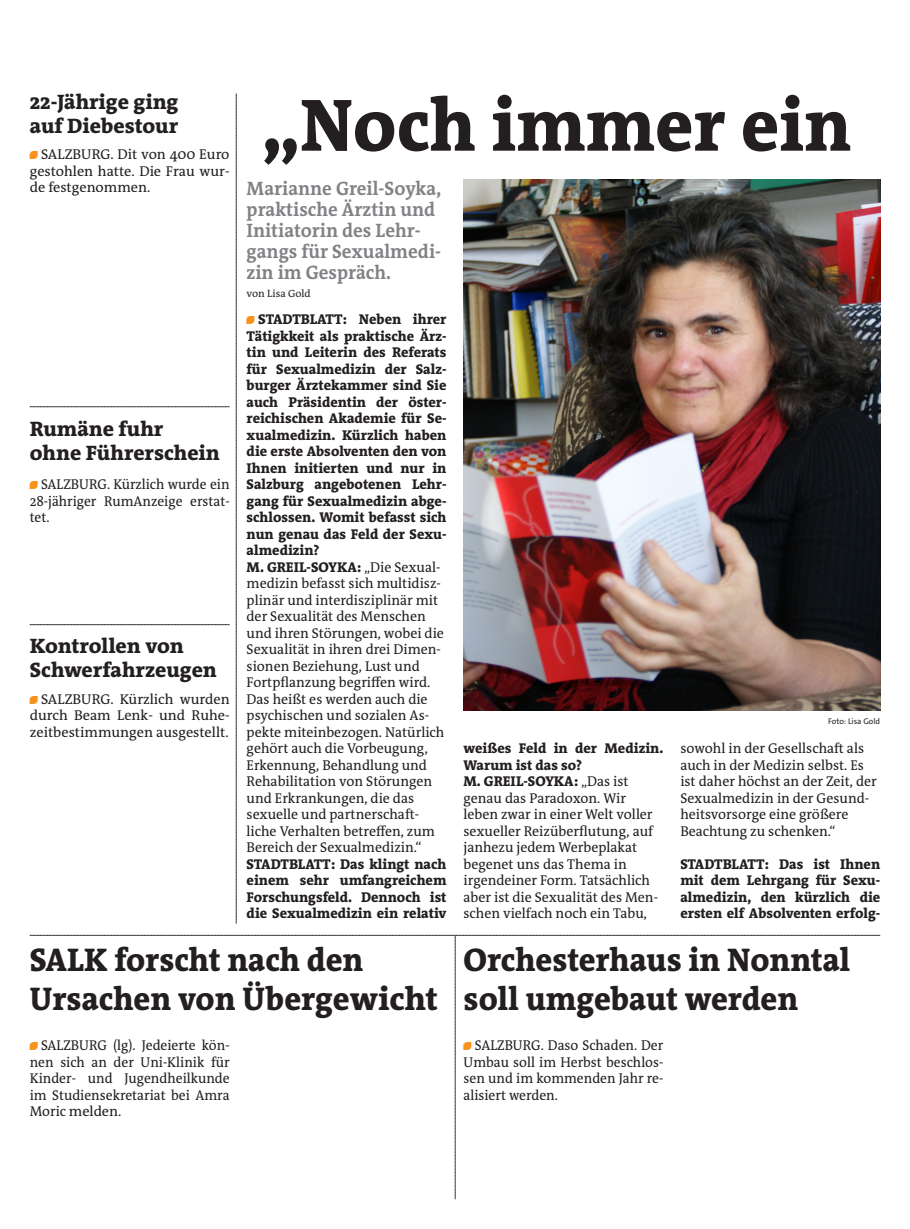
<style>
.page{position:relative;width:910px;height:1229px;background:#fff}
.page>*{position:absolute;margin:0;border:0;box-sizing:border-box;transform-origin:0 0}
._79_Titel_4-6sp{font:800 75px "The RM Antiqua";color:#231f20;scale:.95 1}
._76_Titel_2sp{font:800 33px/39px "The RM Antiqua";color:#231f20;scale:.95 1}
._75_Titel_1sp{font:800 21px/24px "The RM Antiqua";color:#231f20}
._31_Untertitel_Vorsp{font:700 19.5px/21px "The RM Antiqua";color:#808285;scale:.95 1}
._10_Meinung{font:14.25px/16.5px "The RM Antiqua";color:#231f20}
._01_FT_LogoOrange{font:800 14.25px/16.5px "The RM Antiqua";color:#231f20;text-align:justify}
._01_FT_LogoOrange-2{font:14.25px/16.5px "The RM Antiqua";color:#231f20;text-align:justify;scale:.95 1}
._00_FT{font:800 14.25px/16.5px "The RM Antiqua";color:#231f20;text-align:justify}
._01_FT_LogoOrange-3{font:14.25px/16.5px "The RM Antiqua";color:#231f20;text-align:justify}
._33_Autor{font:10.5px "The RM Antiqua";color:#231f20}
.t1{font:8.25px "The Sans Os F";color:#231f20}
.s1{color:#f7931d}
.s2{font-weight:400;color:#f7931d}
.s3{font-weight:800}
</style>
<div class="page">
<img style="left:463px;top:180px;width:417px;height:530px">
<svg style="left:236px;top:94px;width:1px;height:829px"></svg>
<svg style="left:30px;top:406px;width:200px;height:1px"></svg>
<svg style="left:30px;top:624px;width:200px;height:1px"></svg>
<svg style="left:30px;top:935px;width:850px;height:264px"></svg>
<p class="_75_Titel_1sp" style="left:30px;top:90px;width:150px">22-Jährige ging</p>
<p class="_75_Titel_1sp" style="left:30px;top:114px;width:150px">auf Diebestour</p>
<p class="_01_FT_LogoOrange-3" style="left:30px;top:146px;width:201px"><span class="s1">¶</span>SALZBURG. Dit von 400 Euro gestohlen hatte. Die Frau wur&shy;de festgenommen.</p>
<p class="_75_Titel_1sp" style="left:30px;top:417px;width:135px">Rumäne fuhr</p>
<p class="_75_Titel_1sp" style="left:30px;top:441px;width:192px">ohne Führerschein</p>
<p class="_01_FT_LogoOrange-2" style="left:30px;top:476px;width:212px"><span class="s1">¶</span>SALZBURG. Kürzlich wurde ein 28-jähriger RumAnzeige erstat&shy;tet.</p>
<p class="_75_Titel_1sp" style="left:30px;top:634px;width:189px">Kontrollen von<br>Schwerfahrzeugen</p>
<p class="_01_FT_LogoOrange-3" style="left:30px;top:691px;width:201px"><span class="s1">¶</span>SALZBURG. Kürzlich wurden durch Beam Lenk- und Ruhe&shy;zeitbestimmungen ausgestellt.</p>
<p class="_79_Titel_4-6sp" style="left:262px;top:77px;width:622px">„Noch immer ein</p>
<p class="_31_Untertitel_Vorsp" style="left:247px;top:178px;width:206px">Marianne Greil-Soyka, praktische Ärztin und<br>Initiatorin des Lehr&shy;gangs für Sexualmedi&shy;zin im Gespräch.</p>
<p class="_33_Autor" style="left:247px;top:287px;width:66px">von Lisa Gold</p>
<p class="_01_FT_LogoOrange" style="left:247px;top:311px;width:201px"><span class="s2">¶</span>STADTBLATT: Neben ihrer Tätigkkeit als praktische Ärz&shy;tin und Leiterin des Referats für Sexualmedizin der Salz&shy;burger Ärztekammer sind Sie auch Präsidentin der öster&shy;reichischen Akademie für Se&shy;xualmedizin. Kürzlich haben die erste Absolventen den von Ihnen initierten und nur in Salzburg angebotenen Lehr&shy;gang für Sexualmedizin abge&shy;schlossen. Womit befasst sich nun genau das Feld der Sexu&shy;almedizin?</p>
<p class="_10_Meinung" style="left:247px;top:559px;width:199px"><span class="s3">M. GREIL-SOYKA:</span> „Die Sexual&shy;medizin befasst sich multidisz&shy;plinär und interdisziplinär mit der Sexualität des Menschen und ihren Störungen, wobei die<br>Sexualität in ihren drei Dimen&shy;sionen Beziehung, Lust und<br>Fortpflanzung begriffen wird.<br>Das heißt es werden auch die psychischen und sozialen As&shy;pekte miteinbezogen. Natürlich gehört auch die Vorbeugung,<br>Erkennung, Behandlung und<br>Rehabilitation von Störungen und Erkrankungen, die das sexuelle und partnerschaft&shy;liche Verhalten betreffen, zum<br>Bereich der Sexualmedizin.“</p>
<p class="_00_FT" style="left:247px;top:856px;width:201px">STADTBLATT: Das klingt nach einem sehr umfangreichem Forschungsfeld. Dennoch ist die Sexualmedizin ein relativ</p>
<p class="t1" style="left:828px;top:716px;width:54px">Foto: Lisa Gold</p>
<p class="_00_FT" style="left:463px;top:740px;width:201px">weißes Feld in der Medizin.<br>Warum ist das so?</p>
<p class="_10_Meinung" style="left:463px;top:773px;width:196px"><span class="s3">M. GREIL-SOYKA:</span> „Das ist genau das Paradoxon. Wir leben zwar in einer Welt voller sexueller Reizüberflutung, auf janhezu jedem Werbeplakat begenet uns das Thema in irgendeiner Form. Tatsächlich aber ist die Sexualität des Men&shy;schen vielfach noch ein Tabu,</p>
<p class="_10_Meinung" style="left:680px;top:740px;width:198px">sowohl in der Gesellschaft als auch in der Medizin selbst. Es ist daher höchst an der Zeit, der<br>Sexualmedizin in der Gesund&shy;heitsvorsorge eine größere<br>Beachtung zu schenken.“</p>
<p class="_00_FT" style="left:680px;top:856px;width:201px">STADTBLATT: Das ist Ihnen mit dem Lehrgang für Sexu&shy;almedizin, den kürzlich die ersten elf Absolventen erfolg-</p>
<p class="_76_Titel_2sp" style="left:30px;top:940px;width:353px">SALK forscht nach den</p>
<p class="_76_Titel_2sp" style="left:30px;top:979px;width:431px">Ursachen von Übergewicht</p>
<p class="_01_FT_LogoOrange-2" style="left:30px;top:1037px;width:212px"><span class="s1">¶</span>SALZBURG (lg). Jedeierte kön&shy;nen sich an der Uni-Klinik für Kinder- und Jugendheilkunde im Studiensekretariat bei Amra Moric melden.</p>
<p class="_76_Titel_2sp" style="left:463px;top:940px;width:409px">Orchesterhaus in Nonntal soll umgebaut werden</p>
<p class="_01_FT_LogoOrange-2" style="left:463px;top:1037px;width:212px"><span class="s1">¶</span>SALZBURG. Daso Schaden. Der Umbau soll im Herbst beschlos&shy;sen und im kommenden Jahr re&shy;alisiert werden.</p>
</div>
